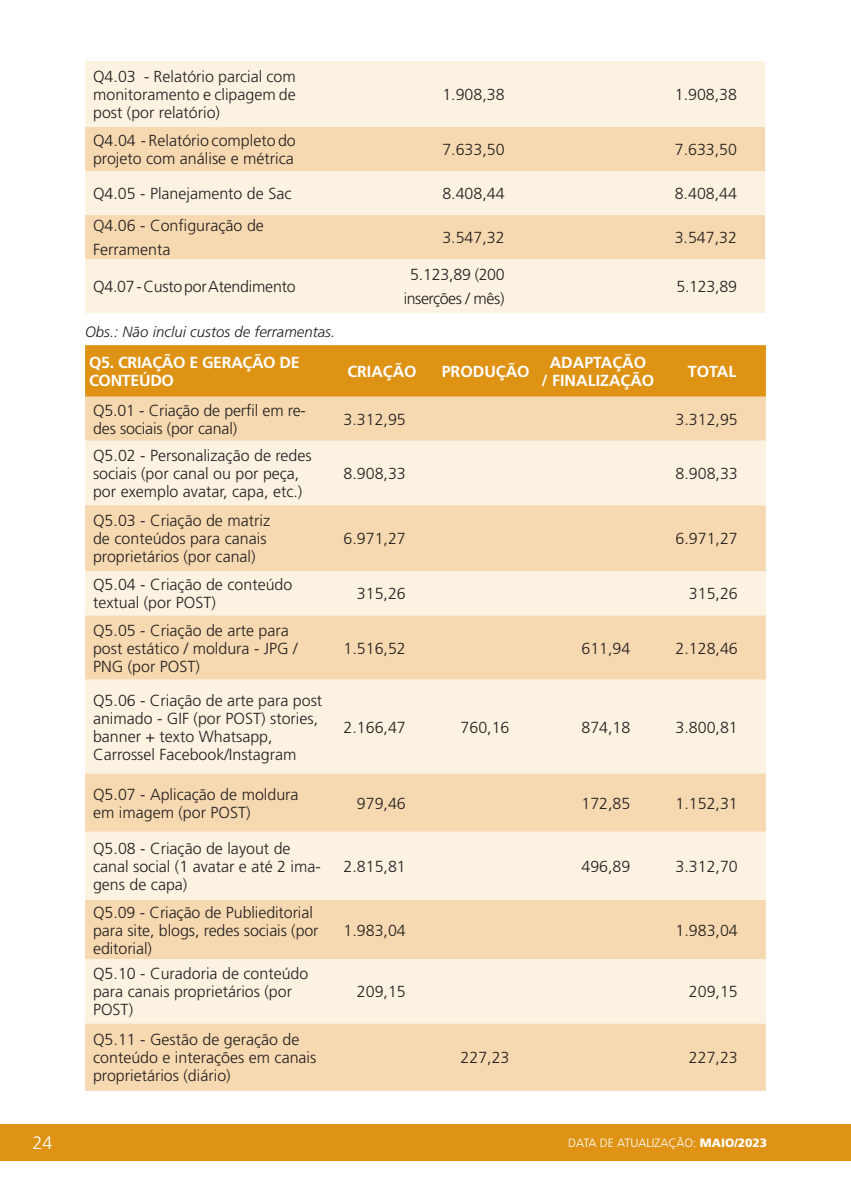
<style>
.page{position:relative;width:851px;height:1191px;background:#fff}
.page>*{position:absolute;margin:0;border:0;box-sizing:border-box;transform-origin:0 0}
.t1{font:300 18px "Frutiger LT Std";color:#fff}
.t2{font:300 16px/18px "Frutiger LT Std";color:#231f20}
.t3{font:700 16px/18px "Frutiger LT Std";color:#fff;text-align:center}
.t4{font:700 16px/18px "Frutiger LT Std";letter-spacing:-.02em;color:#fff}
.t5{font:300 16px/24px "Frutiger LT Std";letter-spacing:-.03em;color:#231f20;text-align:center}
.t6{font:italic 300 15px "Frutiger LT Std";color:#231f20}
.t7{font:300 12px "Frutiger LT Std";color:#fff}
.s1{font-weight:900}
</style>
<div class="page">
<div style="left:0;top:1124px;width:850px;height:36px;background:#de9315"></div>
<div style="left:85px;top:61px;width:680px;height:252px;background:#fbf2e2"></div>
<svg style="left:85px;top:127px;width:680px;height:132px;background:#f7e1c0"></svg>
<div style="left:85px;top:345px;width:680px;height:52px;background:#de9315"></div>
<div style="left:85px;top:397px;width:680px;height:693px;background:#f6d9b0"></div>
<svg style="left:85px;top:441px;width:680px;height:582px;background:#f8e7cc"></svg>
<p class="t2" style="left:93px;top:68px;width:204px;text-align:justify">Q4.03 - Relatório parcial com monitoramento e clipagem de post (por relatório)</p>
<p class="t2" style="left:442px;top:86px;width:64px">1.908,38</p>
<p class="t2" style="left:674px;top:86px;width:64px">1.908,38</p>
<p class="t2" style="left:93px;top:132px;width:204px">Q4.04 - Relatório completo do projeto com análise e métrica</p>
<p class="t2" style="left:442px;top:141px;width:64px">7.633,50</p>
<p class="t2" style="left:674px;top:141px;width:64px">7.633,50</p>
<p class="t2" style="left:93px;top:185px;width:200px">Q4.05 - Planejamento de Sac</p>
<p class="t2" style="left:442px;top:185px;width:64px">8.408,44</p>
<p class="t2" style="left:674px;top:185px;width:64px">8.408,44</p>
<p class="t2" style="left:93px;top:214px;width:172px;line-height:24px">Q4.06 - Configuração de<br>Ferramenta</p>
<p class="t2" style="left:442px;top:229px;width:64px">3.547,32</p>
<p class="t2" style="left:674px;top:229px;width:64px">3.547,32</p>
<p class="t2" style="left:93px;top:278px;width:204px">Q4.07 - Custo por Atendimento</p>
<p class="t5" style="left:403px;top:263px;width:102px">5.123,89 (200 inserções / mês)</p>
<p class="t2" style="left:676px;top:278px;width:62px">5.123,89</p>
<p class="t6" style="left:85px;top:323px;width:252px">Obs.: Não inclui custos de ferramentas.</p>
<p class="t4" style="left:89px;top:353px;width:212px">Q5. CRIAÇÃO E GERAÇÃO DE<br>CONTEÚDO</p>
<p class="t3" style="left:347px;top:362px;width:71px">CRIAÇÃO</p>
<p class="t3" style="left:441px;top:362px;width:89px">PRODUÇÃO</p>
<p class="t3" style="left:541px;top:353px;width:114px">ADAPTAÇÃO<br>/ FINALIZAÇÃO</p>
<p class="t3" style="left:687px;top:362px;width:50px">TOTAL</p>
<p class="t2" style="left:93px;top:401px;width:214px">Q5.01 - Criação de perfil em re&shy;des sociais (por canal)</p>
<p class="t2" style="left:343px;top:410px;width:64px">3.312,95</p>
<p class="t2" style="left:675px;top:410px;width:64px">3.312,95</p>
<p class="t2" style="left:93px;top:447px;width:220px">Q5.02 - Personalização de redes sociais (por canal ou por peça, por exemplo avatar, capa, etc.)</p>
<p class="t2" style="left:343px;top:465px;width:64px">8.908,33</p>
<p class="t2" style="left:675px;top:465px;width:64px">8.908,33</p>
<p class="t2" style="left:93px;top:512px;width:178px">Q5.03 - Criação de matriz de conteúdos para canais proprietários (por canal)</p>
<p class="t2" style="left:343px;top:530px;width:64px">6.971,27</p>
<p class="t2" style="left:675px;top:530px;width:64px">6.971,27</p>
<p class="t2" style="left:93px;top:576px;width:201px">Q5.04 - Criação de conteúdo textual (por POST)</p>
<p class="t2" style="left:357px;top:585px;width:50px">315,26</p>
<p class="t2" style="left:688px;top:585px;width:50px">315,26</p>
<p class="t2" style="left:93px;top:621px;width:206px">Q5.05 - Criação de arte para post estático / moldura - JPG /<br>PNG (por POST)</p>
<p class="t2" style="left:343px;top:639px;width:64px">1.516,52</p>
<p class="t2" style="left:581px;top:639px;width:50px">611,94</p>
<p class="t2" style="left:675px;top:639px;width:64px">2.128,46</p>
<p class="t2" style="left:93px;top:691px;width:230px">Q5.06 - Criação de arte para post animado - GIF (por POST) stories, banner + texto Whatsapp,<br>Carrossel Facebook/Instagram</p>
<p class="t2" style="left:343px;top:718px;width:64px">2.166,47</p>
<p class="t2" style="left:460px;top:718px;width:50px">760,16</p>
<p class="t2" style="left:581px;top:718px;width:50px">874,18</p>
<p class="t2" style="left:675px;top:718px;width:64px">3.800,81</p>
<p class="t2" style="left:93px;top:785px;width:207px">Q5.07 - Aplicação de moldura em imagem (por POST)</p>
<p class="t2" style="left:357px;top:794px;width:50px">979,46</p>
<p class="t2" style="left:581px;top:794px;width:50px">172,85</p>
<p class="t2" style="left:675px;top:794px;width:64px">1.152,31</p>
<p class="t2" style="left:93px;top:839px;width:229px">Q5.08 - Criação de layout de canal social (1 avatar e até 2 ima&shy;gens de capa)</p>
<p class="t2" style="left:343px;top:857px;width:64px">2.815,81</p>
<p class="t2" style="left:581px;top:857px;width:50px">496,89</p>
<p class="t2" style="left:675px;top:857px;width:64px">3.312,70</p>
<p class="t2" style="left:93px;top:903px;width:227px">Q5.09 - Criação de Publieditorial para site, blogs, redes sociais (por editorial)</p>
<p class="t2" style="left:93px;top:965px;width:217px">Q5.10 - Curadoria de conteúdo para canais proprietários (por<br>POST)</p>
<p class="t2" style="left:93px;top:1030px;width:225px">Q5.11 - Gestão de geração de conteúdo e interações em canais proprietários (diário)</p>
<p class="t2" style="left:343px;top:921px;width:64px">1.983,04</p>
<p class="t2" style="left:675px;top:921px;width:64px">1.983,04</p>
<p class="t2" style="left:357px;top:983px;width:50px">209,15</p>
<p class="t2" style="left:688px;top:983px;width:50px">209,15</p>
<p class="t2" style="left:460px;top:1048px;width:50px">227,23</p>
<p class="t2" style="left:688px;top:1048px;width:50px">227,23</p>
<p class="t1" style="left:33px;top:1132px;width:22px">24</p>
<p class="t7" style="left:568px;top:1135px;width:200px">DATA DE ATUALIZAÇÃO: <span class="s1">MAIO/2023</span></p>
</div>
